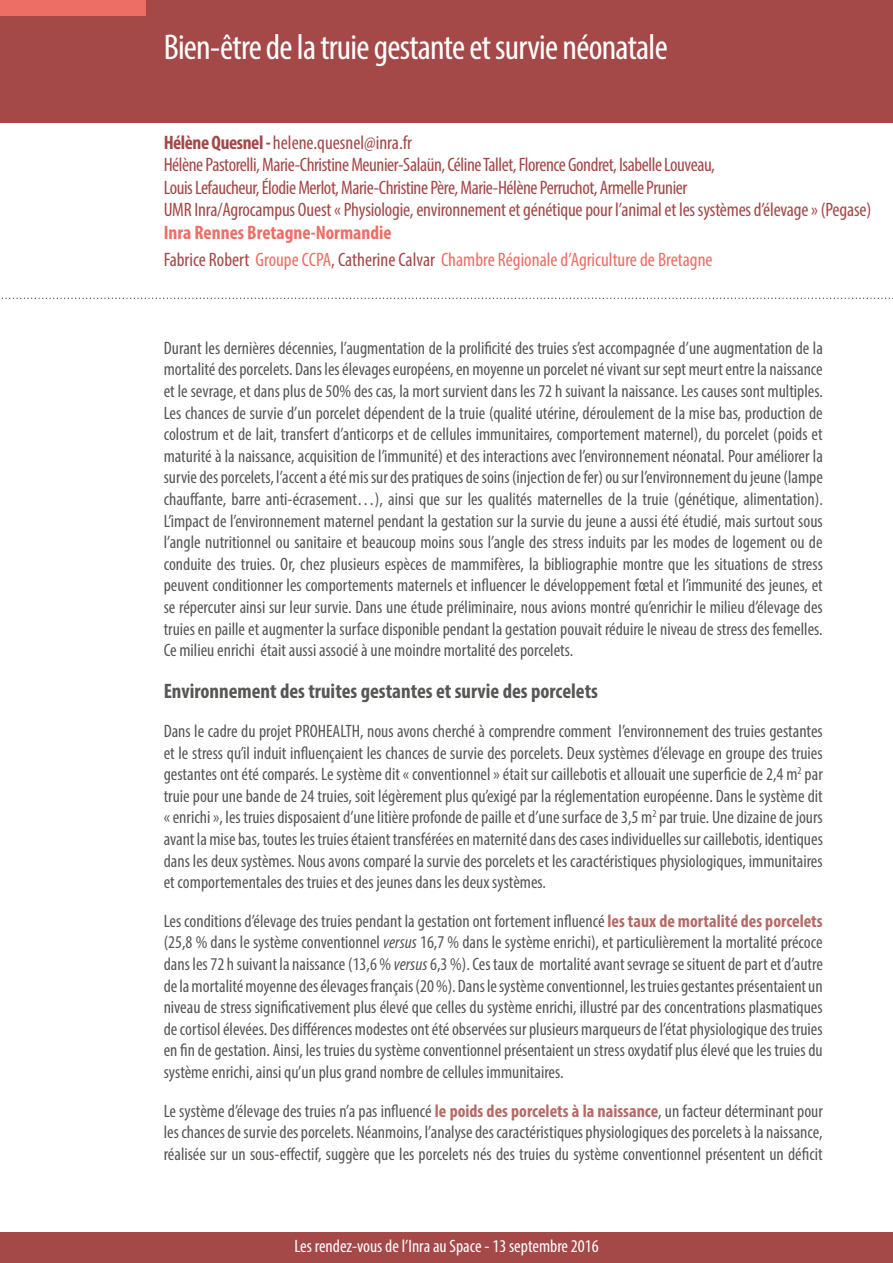
<style>
.page{position:relative;width:893px;height:1263px;background:#fff}
.page>*{position:absolute;margin:0;border:0;box-sizing:border-box;transform-origin:0 0}
.t1{font:condensed 36px "Myriad Pro";letter-spacing:-.02em;color:#fff}
.t2{font:700 condensed 21px "Myriad Pro";color:#575756}
.t3{font:condensed 19.5px/22.5px "Myriad Pro";letter-spacing:-.02em;color:#a44848}
.t4{font:condensed 19.5px/26.7px "Myriad Pro";color:#ed6e65}
.t5{font:condensed 18px/21.6px "Myriad Pro";color:#575756;text-align:justify}
.t6{font:condensed 18px "Myriad Pro";color:#fff}
.s1{font-weight:700}
.s2{color:#a44848}
.s3{font-weight:700;color:#b66a66}
.s4{font-style:italic}
</style>
<div class="page">
<div style="left:0;top:1232px;width:893px;height:31px;background:#a44848"></div>
<div style="left:0;top:0;width:893px;height:122px;background:#a44848"></div>
<div style="left:0;top:0;width:146px;height:15px;background:#ed6e65"></div>
<svg style="left:1px;top:298px;width:892px;height:1px"></svg>
<h1 class="t1" style="left:164px;top:25px;width:506px">Bien-être de la truie gestante et survie néonatale</h1>
<p class="t3" style="left:164px;top:131px;width:709px"><span class="s1">Hélène Quesnel -</span> helene.quesnel@inra.fr<br>Hélène Pastorelli, Marie-Christine Meunier-Salaün, Céline Tallet, Florence Gondret, Isabelle Louveau,<br>Louis Lefaucheur, Élodie Merlot, Marie-Christine Père, Marie-Hélène Perruchot, Armelle Prunier<br>UMR Inra/Agrocampus Ouest « Physiologie, environnement et génétique pour l’animal et les systèmes d’élevage » (Pegase)</p>
<p class="t4" style="left:164px;top:219px;width:550px"><span class="s1">Inra Rennes Bretagne-Normandie<br></span><span class="s2">Fabrice Robert</span> Groupe CCPA<span class="s2">, Catherine Calvar</span> Chambre Régionale d’Agriculture de Bretagne</p>
<p class="t5" style="left:164px;top:337px;width:661px">Durant les dernières décennies, l’augmentation de la prolificité des truies s’est accompagnée d’une augmentation de la mortalité des porcelets. Dans les élevages européens, en moyenne un porcelet né vivant sur sept meurt entre la naissance et le sevrage, et dans plus de 50% des cas, la mort survient dans les 72 h suivant la naissance. Les causes sont multiples.<br>Les chances de survie d’un porcelet dépendent de la truie (qualité utérine, déroulement de la mise bas, production de colostrum et de lait, transfert d’anticorps et de cellules immunitaires, comportement maternel), du porcelet (poids et maturité à la naissance, acquisition de l’immunité) et des interactions avec l’environnement néonatal. Pour améliorer la survie des porcelets, l’accent a été mis sur des pratiques de soins (injection de fer) ou sur l’environnement du jeune (lampe chauffante, barre anti-écrasement…), ainsi que sur les qualités maternelles de la truie (génétique, alimentation).<br>L’impact de l’environnement maternel pendant la gestation sur la survie du jeune a aussi été étudié, mais surtout sous l’angle nutritionnel ou sanitaire et beaucoup moins sous l’angle des stress induits par les modes de logement ou de conduite des truies. Or, chez plusieurs espèces de mammifères, la bibliographie montre que les situations de stress peuvent conditionner les comportements maternels et influencer le développement fœtal et l’immunité des jeunes, et se répercuter ainsi sur leur survie. Dans une étude préliminaire, nous avions montré qu’enrichir le milieu d’élevage des truies en paille et augmenter la surface disponible pendant la gestation pouvait réduire le niveau de stress des femelles.<br>Ce milieu enrichi était aussi associé à une moindre mortalité des porcelets.</p>
<p class="t2" style="left:164px;top:678px;width:436px">Environnement des truites gestantes et survie des porcelets</p>
<p class="t5" style="left:164px;top:720px;width:661px">Dans le cadre du projet PROHEALTH, nous avons cherché à comprendre comment l’environnement des truies gestantes et le stress qu’il induit influençaient les chances de survie des porcelets. Deux systèmes d’élevage en groupe des truies gestantes ont été comparés. Le système dit « conventionnel » était sur caillebotis et allouait une superficie de 2,4 m<sup>2</sup> par truie pour une bande de 24 truies, soit légèrement plus qu’exigé par la réglementation européenne. Dans le système dit « enrichi », les truies disposaient d’une litière profonde de paille et d’une surface de 3,5 m<sup>2</sup> par truie. Une dizaine de jours avant la mise bas, toutes les truies étaient transférées en maternité dans des cases individuelles sur caillebotis, identiques dans les deux systèmes. Nous avons comparé la survie des porcelets et les caractéristiques physiologiques, immunitaires et comportementales des truies et des jeunes dans les deux systèmes.</p>
<p class="t5" style="left:164px;top:910px;width:661px">Les conditions d’élevage des truies pendant la gestation ont fortement influencé <span class="s3">les taux de mortalité des porcelets </span>(25,8 % dans le système conventionnel <span class="s4">versus</span> 16,7 % dans le système enrichi), et particulièrement la mortalité précoce dans les 72 h suivant la naissance (13,6 % <span class="s4">versus</span> 6,3 %). Ces taux de mortalité avant sevrage se situent de part et d’autre de la mortalité moyenne des élevages français (20 %). Dans le système conventionnel, les truies gestantes présentaient un niveau de stress significativement plus élevé que celles du système enrichi, illustré par des concentrations plasmatiques de cortisol élevées. Des différences modestes ont été observées sur plusieurs marqueurs de l’état physiologique des truies en fin de gestation. Ainsi, les truies du système conventionnel présentaient un stress oxydatif plus élevé que les truies du système enrichi, ainsi qu’un plus grand nombre de cellules immunitaires.</p>
<p class="t5" style="left:164px;top:1100px;width:661px">Le système d’élevage des truies n’a pas influencé <span class="s3">le poids des porcelets à la naissance</span>, un facteur déterminant pour les chances de survie des porcelets. Néanmoins, l’analyse des caractéristiques physiologiques des porcelets à la naissance, réalisée sur un sous-effectif, suggère que les porcelets nés des truies du système conventionnel présentent un déficit</p>
<p class="t6" style="left:294px;top:1235px;width:306px">Les rendez-vous de l’Inra au Space - 13 septembre 2016</p>
</div>
